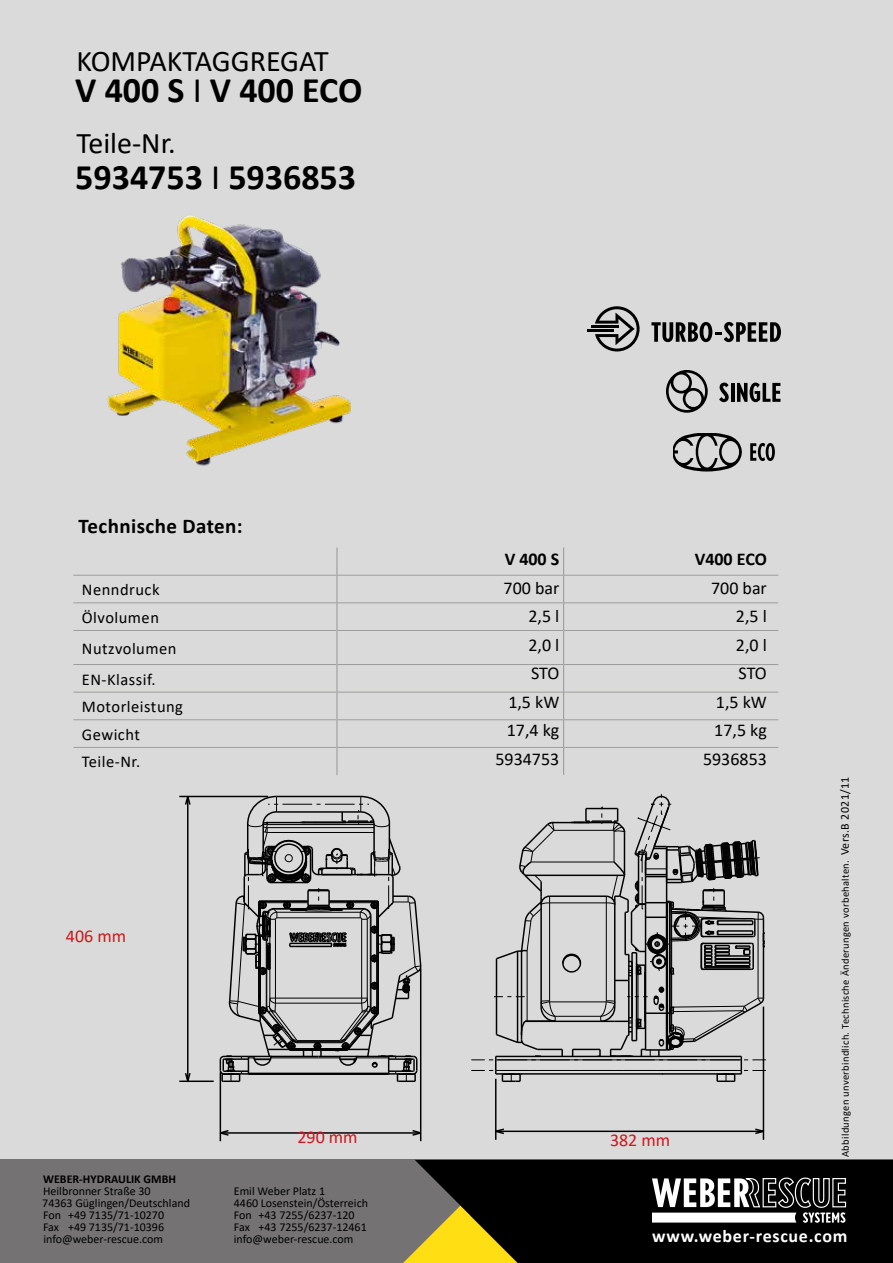
<style>
.page{position:relative;width:893px;height:1263px;background:#fff}
.page>*{position:absolute;margin:0;border:0;box-sizing:border-box;transform-origin:0 0}
.t1{font:700 36px "Calibri";color:#000}
.t2{font:30px "Calibri";color:#000}
.t3{font:700 21px "Calibri";letter-spacing:.02em;color:#000}
.t4{font:18px/28.5px "Calibri";color:#000;text-align:right}
.t5{font:700 18px "Calibri";letter-spacing:.04em;color:#fff}
.t6{font:18px "Calibri";color:#cd171a}
.t7{font:700 18px "Calibri";color:#000}
.t8{font:16.5px/27.6px "Calibri";letter-spacing:.03em;color:#000}
.t9{font:12px "Calibri";color:#000}
.t10{font:700 12px "Calibri";color:#000}
.t11{font:12px "Calibri";letter-spacing:.03em;color:#000}
.t12{font:10.5px "Calibri";letter-spacing:.03em;color:#000}
.s1{font-weight:400}
</style>
<div class="page">
<div style="left:0;top:0;width:893px;height:1160px;background:#dadada"></div>
<div style="left:0;top:1160px;width:893px;height:103px;background:#747272"></div>
<svg style="left:403px;top:1251px;width:12px;height:12px"></svg>
<svg style="left:415px;top:1160px;width:478px;height:103px;background:#1a1707"></svg>
<svg style="left:652px;top:1177px;width:195px;height:46px;background:#717171"></svg>
<svg style="left:651px;top:322px;width:130px;height:20px"></svg>
<svg style="left:595px;top:306px;width:45px;height:45px"></svg>
<hr style="left:591px;top:326px;width:27px;height:2px;background:#000">
<hr style="left:587px;top:330px;width:27px;height:2px;background:#000">
<svg style="left:666px;top:370px;width:42px;height:43px"></svg>
<svg style="left:719px;top:383px;width:10px;height:19px"></svg>
<hr style="left:731px;top:383px;width:3px;height:19px;background:#000">
<svg style="left:737px;top:383px;width:43px;height:19px"></svg>
<svg style="left:750px;top:443px;width:25px;height:18px"></svg>
<svg style="left:673px;top:434px;width:69px;height:37px"></svg>
<img style="left:107px;top:216px;width:244px;height:250px">
<hr style="left:73px;top:575px;width:264px;height:1px;background:#9d9d9c">
<hr style="left:73px;top:602px;width:264px;height:1px;background:#9d9d9c">
<hr style="left:73px;top:630px;width:263px;height:1px;background:#9d9d9c">
<hr style="left:338px;top:630px;width:225px;height:1px;background:#9d9d9c">
<hr style="left:564px;top:630px;width:214px;height:1px;background:#9d9d9c">
<hr style="left:73px;top:664px;width:263px;height:1px;background:#9d9d9c">
<hr style="left:338px;top:664px;width:225px;height:1px;background:#9d9d9c">
<hr style="left:564px;top:664px;width:214px;height:1px;background:#9d9d9c">
<hr style="left:73px;top:692px;width:263px;height:1px;background:#9d9d9c">
<hr style="left:338px;top:692px;width:225px;height:1px;background:#9d9d9c">
<hr style="left:564px;top:692px;width:214px;height:1px;background:#9d9d9c">
<hr style="left:73px;top:719px;width:263px;height:1px;background:#9d9d9c">
<hr style="left:338px;top:719px;width:225px;height:1px;background:#9d9d9c">
<hr style="left:564px;top:719px;width:214px;height:1px;background:#9d9d9c">
<hr style="left:73px;top:747px;width:263px;height:1px;background:#9d9d9c">
<hr style="left:338px;top:747px;width:225px;height:1px;background:#9d9d9c">
<hr style="left:564px;top:747px;width:214px;height:1px;background:#9d9d9c">
<hr style="left:336px;top:603px;width:2px;height:27px;background:#9d9d9c">
<hr style="left:336px;top:630px;width:2px;height:34px;background:#9d9d9c">
<hr style="left:563px;top:630px;width:1px;height:34px;background:#9d9d9c">
<hr style="left:336px;top:664px;width:2px;height:28px;background:#9d9d9c">
<hr style="left:336px;top:692px;width:2px;height:28px;background:#9d9d9c">
<hr style="left:336px;top:720px;width:2px;height:27px;background:#9d9d9c">
<hr style="left:336px;top:747px;width:2px;height:28px;background:#9d9d9c">
<svg style="left:563px;top:664px;width:1px;height:111px"></svg>
<hr style="left:337px;top:575px;width:227px;height:1px;background:#9d9d9c">
<hr style="left:564px;top:575px;width:214px;height:1px;background:#9d9d9c">
<hr style="left:337px;top:602px;width:227px;height:1px;background:#9d9d9c">
<hr style="left:564px;top:602px;width:214px;height:1px;background:#9d9d9c">
<hr style="left:336px;top:576px;width:2px;height:26px;background:#9d9d9c">
<hr style="left:336px;top:548px;width:2px;height:27px;background:#9d9d9c">
<svg style="left:563px;top:548px;width:1px;height:82px"></svg>
<hr style="left:179px;top:1080px;width:35px;height:2px;background:#000">
<hr style="left:179px;top:796px;width:89px;height:1px;background:#000">
<hr style="left:220px;top:1072px;width:1px;height:69px;background:#000">
<hr style="left:420px;top:968px;width:1px;height:173px;background:#000">
<hr style="left:495px;top:1079px;width:1px;height:61px;background:#000">
<hr style="left:763px;top:1006px;width:1px;height:134px;background:#000">
<svg style="left:219px;top:795px;width:203px;height:287px"></svg>
<svg style="left:471px;top:794px;width:295px;height:288px"></svg>
<svg style="left:184px;top:1071px;width:8px;height:10px"></svg>
<svg style="left:184px;top:795px;width:8px;height:11px"></svg>
<hr style="left:187px;top:796px;width:1px;height:285px;background:#000">
<svg style="left:219px;top:1129px;width:10px;height:8px"></svg>
<svg style="left:412px;top:1129px;width:10px;height:8px"></svg>
<hr style="left:220px;top:1132px;width:201px;height:2px;background:#000">
<svg style="left:496px;top:1127px;width:10px;height:8px"></svg>
<svg style="left:753px;top:1127px;width:12px;height:8px"></svg>
<hr style="left:496px;top:1130px;width:267px;height:2px;background:#000">
<h2 class="t2" style="left:77px;top:40px;width:254px">KOMPAKTAGGREGAT</h2>
<h1 class="t1" style="left:75px;top:65px;width:289px">V 400 S <span class="s1">Ι</span> V 400 ECO</h1>
<h2 class="t2" style="left:77px;top:122px;width:101px">Teile-Nr.</h2>
<h1 class="t1" style="left:75px;top:151px;width:282px">5934753 <span class="s1">Ι</span> 5936853</h1>
<h3 class="t3" style="left:79px;top:511px;width:166px">Technische Daten:</h3>
<h3 class="t8" style="left:82px;top:575px;width:79px">Nenndruck<br>Ölvolumen</h3>
<h3 class="t8" style="left:82px;top:632px;width:96px;line-height:30.8px">Nutzvolumen<br>EN-Klassif.</h3>
<h3 class="t8" style="left:82px;top:692px;width:103px">Motorleistung<br>Gewicht<br>Teile-Nr.</h3>
<h3 class="t6" style="left:66px;top:924px;width:62px">406 mm</h3>
<h3 class="t7" style="left:505px;top:546px;width:56px">V 400 S</h3>
<h3 class="t4" style="left:495px;top:573px;width:65px">700 bar<br>2,5 l<br>2,0 l<br>STO<br>1,5 kW<br>17,4 kg<br>5934753</h3>
<h3 class="t7" style="left:695px;top:546px;width:74px">V400 ECO</h3>
<h3 class="t4" style="left:703px;top:573px;width:65px">700 bar<br>2,5 l<br>2,0 l<br>STO<br>1,5 kW<br>17,5 kg<br>5936853</h3>
<h3 class="t6" style="left:297px;top:1125px;width:62px">290 mm</h3>
<h3 class="t6" style="left:610px;top:1128px;width:62px">382 mm</h3>
<p class="t11" style="left:836px;top:855px;width:80px;rotate:-90deg">Vers.B 2021/11</p>
<p class="t12" style="left:838px;top:1157px;width:298px;rotate:-90deg">Abbildungen unverbindlich. Technische Änderungen vorbehalten.</p>
<p class="t10" style="left:43px;top:1170px;width:134px">WEBER-HYDRAULIK GMBH</p>
<p class="t9" style="left:43px;top:1182px;width:109px">Heilbronner Straße 30</p>
<p class="t9" style="left:234px;top:1182px;width:93px">Emil Weber Platz 1</p>
<p class="t9" style="left:42px;top:1194px;width:149px">74363 Güglingen/Deutschland</p>
<p class="t9" style="left:234px;top:1194px;width:136px">4460 Losenstein/Österreich</p>
<p class="t9" style="left:43px;top:1206px;width:122px">Fon +49 7135/71-10270</p>
<p class="t9" style="left:234px;top:1206px;width:122px">Fon +43 7255/6237-120</p>
<p class="t9" style="left:43px;top:1218px;width:122px">Fax +49 7135/71-10396</p>
<p class="t9" style="left:234px;top:1218px;width:134px">Fax +43 7255/6237-12461</p>
<p class="t9" style="left:43px;top:1230px;width:121px">info@weber-rescue.com</p>
<p class="t9" style="left:234px;top:1230px;width:121px">info@weber-rescue.com</p>
<h3 class="t5" style="left:652px;top:1224px;width:197px">www.weber-rescue.com</h3>
</div>
